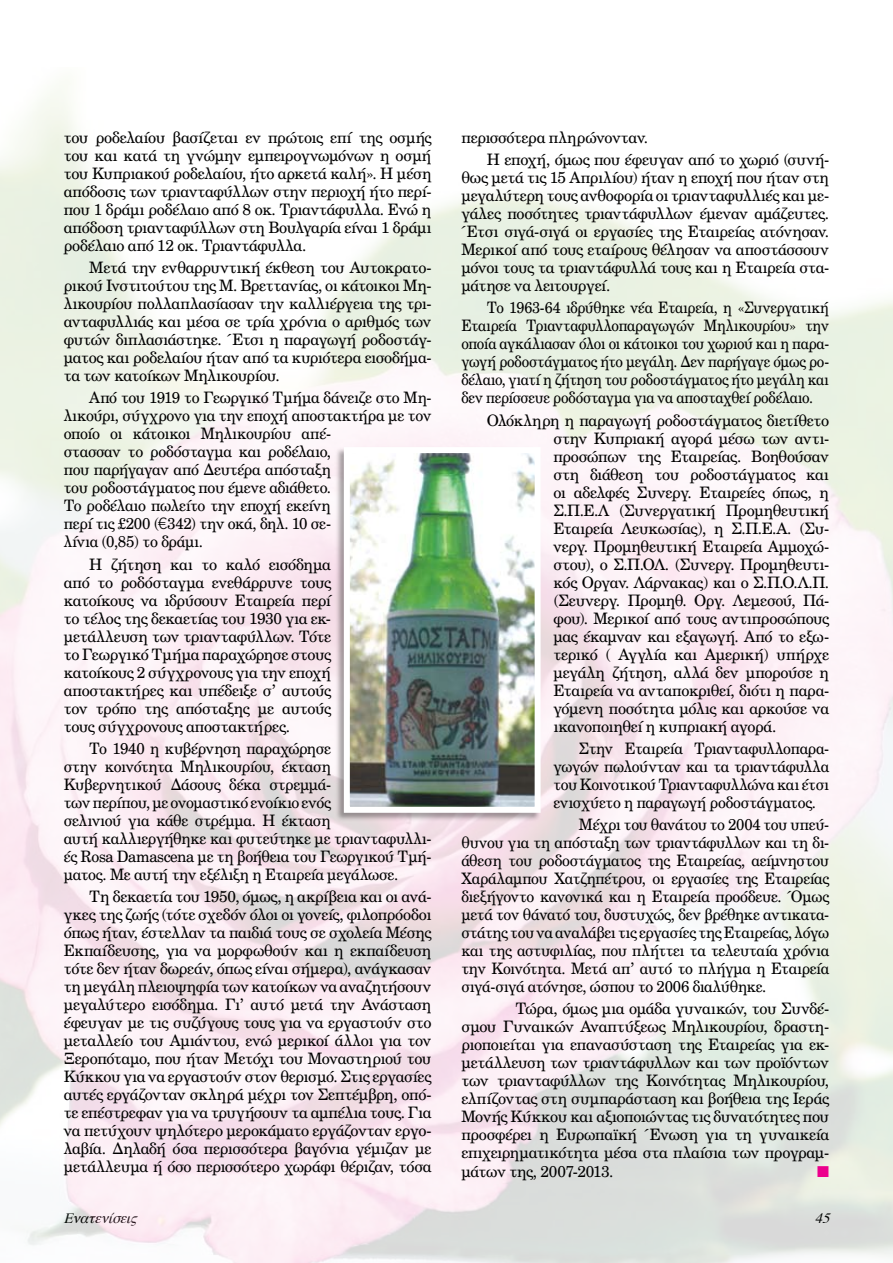
<style>
.page{position:relative;width:893px;height:1263px;background:#fff}
.page>*{position:absolute;margin:0;border:0;box-sizing:border-box;transform-origin:0 0}
.t1{font:15.75px/18px "UB Century";letter-spacing:-.025em;color:#000;text-align:justify}
.t2{font:15.75px/18px "UB Century";letter-spacing:-.025em;color:#000;text-align:justify;scale:.93 1}
.t3{font:15.75px "Zapf Dingbats ITC";color:#ec008c}
.t4{font:italic 14.25px "Times";color:#000}
.s1{font-family:"PF Franklin Gothic";font-weight:300}
</style>
<div class="page">
<div style="left:334px;top:446px;width:208px;height:376px;background:#000;opacity:.35"></div>
<img style="left:351px;top:454px;width:183px;height:352px">
<div style="left:344px;top:447px;width:197px;height:366px;border:6px solid #fff"></div>
<p class="t1" style="left:64px;top:128px;width:369px">του ροδελαίου βασίζεται εν πρώτοις επί της οσμής του και κατά τη γνώμην εμπειρογνωμόνων η οσμή του Κυπριακού ροδελαίου, ήτο αρκετά καλή». Η μέση απόδοσις των τριανταφύλλων στην περιοχή ήτο περί&shy;που 1 δράμι ροδέλαιο από 8 οκ. Τριαντάφυλλα. Ενώ η απόδοση τριανταφύλλων στη Βουλγαρία είναι 1 δράμι ροδέλαιο από 12 οκ. Τριαντάφυλλα.</p>
<p class="t1" style="left:64px;top:258px;width:369px;text-indent:26px">Μετά την ενθαρρυντική έκθεση του Αυτοκρατο&shy;ρικού Ινστιτούτου της Μ. Βρεττανίας, οι κάτοικοι Μη&shy;λικουρίου πολλαπλασίασαν την καλλιέργεια της τρι&shy;ανταφυλλιάς και μέσα σε τρία χρόνια ο αριθμός των φυτών διπλασιάστηκε. Έτσι η παραγωγή ροδοστάγ&shy;ματος και ροδελαίου ήταν από τα κυριότερα εισοδήμα&shy;τα των κατοίκων Μηλικουρίου.</p>
<p class="t1" style="left:64px;top:389px;width:369px;text-align:left;text-indent:26px">Από του 1919 το Γεωργικό Τμήμα δάνειζε στο Μη&shy;λικούρι, σύγχρονο για την εποχή αποστακτήρα με τον οποίο οι κάτοικοι Μηλικουρίου απέ-<br>στασσαν το ροδόσταγμα και ροδέλαιο,<br>που παρήγαγαν από Δευτέρα απόσταξη<br>του ροδοστάγματος που έμενε αδιάθετο.<br>Το ροδέλαιο πωλείτο την εποχή εκείνη<br>περί τις £200 (<span class="s1">€</span>342) την οκά, δηλ. 10 σε-<br>λίνια (0,85) το δράμι.</p>
<p class="t1" style="left:64px;top:555px;width:269px;text-indent:26px">Η ζήτηση και το καλό εισόδημα από το ροδόσταγμα ενεθάρρυνε τους κατοίκους να ιδρύσουν Εταιρεία περί το τέλος της δεκαετίας του 1930 για εκ&shy;μετάλλευση των τριανταφύλλων. Τότε το Γεωργικό Τμήμα παραχώρησε στους κατοίκους 2 σύγχρονους για την εποχή αποστακτήρες και υπέδειξε σ’ αυτούς τον τρόπο της απόσταξης με αυτούς τους σύγχρονους αποστακτήρες.</p>
<p class="t1" style="left:64px;top:739px;width:369px;text-align:left;text-indent:26px">Το 1940 η κυβέρνηση παραχώρησε<br>στην κοινότητα Μηλικουρίου, έκταση Κυβερνητικού Δάσους δέκα στρεμμά-<br>των περίπου, με ονομαστικό ενοίκιο ενός<br>σελινιού για κάθε στρέμμα. Η έκταση<br>αυτή καλλιεργήθηκε και φυτεύτηκε με τριανταφυλλι&shy;ές Rosa Damascena με τη βοήθεια του Γεωργικού Τμή&shy;ματος. Με αυτή την εξέλιξη η Εταιρεία μεγάλωσε.</p>
<p class="t1" style="left:64px;top:887px;width:369px;text-indent:26px">Τη δεκαετία του 1950, όμως, η ακρίβεια και οι ανά&shy;γκες της ζωής (τότε σχεδόν όλοι οι γονείς, φιλοπρόοδοι όπως ήταν, έστελλαν τα παιδιά τους σε σχολεία Μέσης Εκπαίδευσης, για να μορφωθούν και η εκπαίδευση τότε δεν ήταν δωρεάν, όπως είναι σήμερα), ανάγκασαν τη μεγάλη πλειοψηφία των κατοίκων να αναζητήσουν μεγαλύτερο εισόδημα. Γι’ αυτό μετά την Ανάσταση έφευγαν με τις συζύγους τους για να εργαστούν στο μεταλλείο του Αμιάντου, ενώ μερικοί άλλοι για τον Ξεροπόταμο, που ήταν Μετόχι του Μοναστηριού του Κύκκου για να εργαστούν στον θερισμό. Στις εργασίες αυτές εργάζονταν σκληρά μέχρι τον Σεπτέμβρη, οπό&shy;τε επέστρεφαν για να τρυγήσουν τα αμπέλια τους. Για να πετύχουν ψηλότερο μεροκάματο εργάζονταν εργο&shy;λαβία. Δηλαδή όσα περισσότερα βαγόνια γέμιζαν με μετάλλευμα ή όσο περισσότερο χωράφι θέριζαν, τόσα</p>
<p class="t1" style="left:487px;top:126px;width:344px;line-height:22.2px;text-indent:-26px">περισσότερα πληρώνονταν.<br>Η εποχή, όμως που έφευγαν από το χωριό (συνή-</p>
<p class="t1" style="left:461px;top:168px;width:369px">θως μετά τις 15 Απριλίου) ήταν η εποχή που ήταν στη μεγαλύτερη τους ανθοφορία οι τριανταφυλλιές και με&shy;γάλες ποσότητες τριαντάφυλλων έμεναν αμάζευτες.<br>Έτσι σιγά-σιγά οι εργασίες της Εταιρείας ατόνησαν.<br>Μερικοί από τους εταίρους θέλησαν να αποστάσσουν μόνοι τους τα τριαντάφυλλά τους και η Εταιρεία στα&shy;μάτησε να λειτουργεί.</p>
<p class="t2" style="left:461px;top:299px;width:397px;text-indent:26px">Το 1963-64 ιδρύθηκε νέα Εταιρεία, η «Συνεργατική Εταιρεία Τριανταφυλλοπαραγωγών Μηλικουρίου» την οποία αγκάλιασαν όλοι οι κάτοικοι του χωριού και η παρα&shy;γωγή ροδοστάγματος ήτο μεγάλη. Δεν παρήγαγε όμως ρο&shy;δέλαιο, γιατί η ζήτηση του ροδοστάγματος ήτο μεγάλη και δεν περίσσευε ροδόσταγμα για να αποσταχθεί ροδέλαιο.</p>
<p class="t1" style="left:553px;top:411px;width:277px;text-indent:-66px">Ολόκληρη η παραγωγή ροδοστάγματος διετίθετο στην Κυπριακή αγορά μέσω των αντι&shy;προσώπων της Εταιρείας. Βοηθούσαν στη διάθεση του ροδοστάγματος και οι αδελφές Συνεργ. Εταιρείες όπως, η Σ.Π.Ε.Λ (Συνεργατική Προμηθευτική Εταιρεία Λευκωσίας), η Σ.Π.Ε.Α. (Συ&shy;νεργ. Προμηθευτική Εταιρεία Αμμοχώ&shy;στου), ο Σ.Π.ΟΛ. (Συνεργ. Προμηθευτι&shy;κός Οργαν. Λάρνακας) και ο Σ.Π.Ο.Λ.Π. (Σευνεργ. Προμηθ. Οργ. Λεμεσού, Πά&shy;φου). Μερικοί από τους αντιπροσώπους μας έκαμναν και εξαγωγή. Από το εξω&shy;τερικό ( Αγγλία και Αμερική) υπήρχε μεγάλη ζήτηση, αλλά δεν μπορούσε η Εταιρεία να ανταποκριθεί, διότι η παρα&shy;γόμενη ποσότητα μόλις και αρκούσε να ικανοποιηθεί η κυπριακή αγορά.</p>
<p class="t1" style="left:553px;top:739px;width:277px;text-indent:26px">Στην Εταιρεία Τριανταφυλλοπαρα&shy;γωγών πωλούνταν και τα τριαντάφυλλα του Κοινοτικού Τριανταφυλλώνα και έτσι ενισχύετο η παραγωγή ροδοστάγματος.</p>
<p class="t1" style="left:461px;top:815px;width:369px;text-indent:118px">Μέχρι του θανάτου το 2004 του υπεύ&shy;θυνου για τη απόσταξη των τριαντάφυλλων και τη δι&shy;άθεση του ροδοστάγματος της Εταιρείας, αείμνηστου Χαράλαμπου Χατζηπέτρου, οι εργασίες της Εταιρείας διεξήγοντο κανονικά και η Εταιρεία προόδευε. Όμως μετά τον θάνατό του, δυστυχώς, δεν βρέθηκε αντικατα&shy;στάτης του να αναλάβει τις εργασίες της Εταιρείας, λόγω και της αστυφιλίας, που πλήττει τα τελευταία χρόνια την Κοινότητα. Μετά απ’ αυτό το πλήγμα η Εταιρεία σιγά-σιγά ατόνησε, ώσπου το 2006 διαλύθηκε.</p>
<p class="t1" style="left:461px;top:1000px;width:369px;text-indent:54px">Τώρα, όμως μια ομάδα γυναικών, του Συνδέ&shy;σμου Γυναικών Αναπτύξεως Μηλικουρίου, δραστη&shy;ριοποιείται για επανασύσταση της Εταιρείας για εκ&shy;μετάλλευση των τριαντάφυλλων και των προϊόντων των τριανταφύλλων της Κοινότητας Μηλικουρίου, ελπίζοντας στη συμπαράσταση και βοήθεια της Ιεράς Μονής Κύκκου και αξιοποιώντας τις δυνατότητες που προσφέρει η Ευρωπαϊκή Ένωση για τη γυναικεία επιχειρηματικότητα μέσα στα πλαίσια των προγραμ&shy;μάτων της, 2007-2013.</p>
<p class="t3" style="left:817px;top:1164px;width:13px">■</p>
<p class="t4" style="left:64px;top:1204px;width:81px">Eνατενίσεις</p>
<p class="t4" style="left:815px;top:1204px;width:22px">45</p>
</div>
